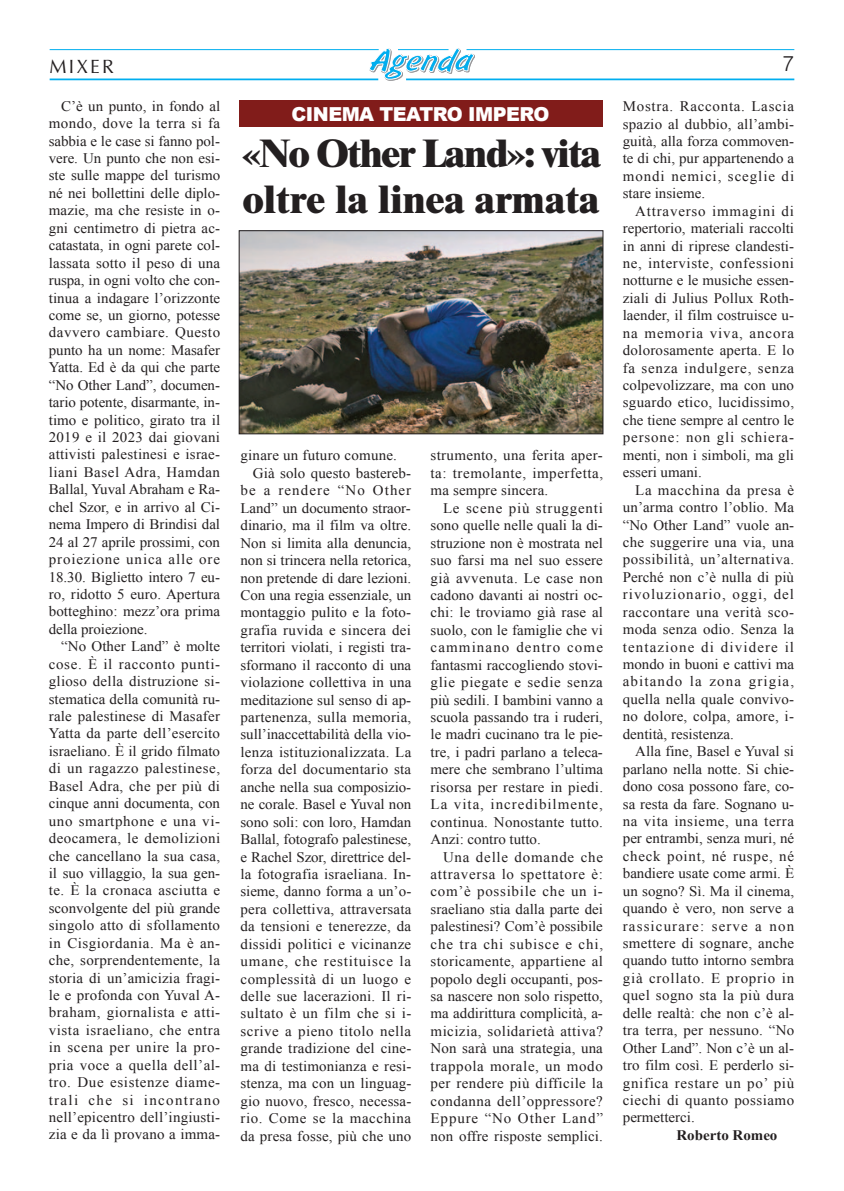
<style>
.page{position:relative;width:844px;height:1191px;background:#fff}
.page>*{position:absolute;margin:0;border:0;box-sizing:border-box;transform-origin:0 0}
.t1{font:800 38.5px/46.2px "Times";color:#231f20}
.t2{font:300 21px "Helvetica";color:#231f20}
.t3{font:900 19.25px "Arial";letter-spacing:-.025em;color:#fff}
.t4{font:19.25px "Optima";letter-spacing:.11em;color:#231f20}
.t5{font:14.53px/17.5px "Times New Roman";letter-spacing:.01em;color:#231f20;text-align:justify}
.t6{font:14.53px "Times New Roman";letter-spacing:.035em;color:#231f20}
.t7{font:14.53px "Times New Roman";letter-spacing:.055em;color:#231f20}
.t8{font:14.53px "Times New Roman";letter-spacing:.03em;color:#231f20}
.t9{font:14.53px "Times New Roman";letter-spacing:.04em;color:#231f20}
.t10{font:14.53px "Times New Roman";letter-spacing:.07em;color:#231f20}
.t11{font:700 14.53px "Times New Roman";color:#231f20}
</style>
<div class="page">
<hr style="left:406px;top:78px;width:388px;height:2px;background:#00aeef">
<hr style="left:50px;top:78px;width:328px;height:2px;background:#00aeef">
<hr style="left:466px;top:49px;width:328px;height:1px;background:#00aeef">
<hr style="left:50px;top:49px;width:328px;height:1px;background:#00aeef">
<svg style="left:369px;top:48px;width:106px;height:33px"></svg>
<img style="left:241px;top:232px;width:360px;height:200px">
<div style="left:239px;top:230px;width:364px;height:204px;border:1px solid #231f20"></div>
<div style="left:239px;top:101px;width:363px;height:26px;background:#811c1a"></div>
<h3 class="t4" style="left:50px;top:55px;width:66px">MIXER</h3>
<h2 class="t2" style="left:782px;top:45px;width:13px">7</h2>
<p class="t5" style="left:49px;top:97px;width:173px;text-indent:12px">C’è un punto, in fondo al mondo, dove la terra si fa sabbia e le case si fanno pol&shy;vere. Un punto che non esi&shy;ste sulle mappe del turismo né nei bollettini delle diplo&shy;mazie, ma che resiste in o&shy;gni centimetro di pietra ac&shy;catastata, in ogni parete col&shy;lassata sotto il peso di una ruspa, in ogni volto che con&shy;tinua a indagare l’orizzonte come se, un giorno, potesse davvero cambiare. Questo punto ha un nome: Masafer Yatta. Ed è da qui che parte “No Other Land”, documen&shy;tario potente, disarmante, in&shy;timo e politico, girato tra il 2019 e il 2023 dai giovani attivisti palestinesi e israe&shy;liani Basel Adra, Hamdan Ballal, Yuval Abraham e Ra&shy;chel Szor, e in arrivo al Ci&shy;nema Impero di Brindisi dal 24 al 27 aprile prossimi, con proiezione unica alle ore 18.30. Biglietto intero 7 eu&shy;ro, ridotto 5 euro. Apertura botteghino: mezz’ora prima della proiezione.</p>
<p class="t5" style="left:49px;top:637px;width:173px;text-indent:12px">“No Other Land” è molte cose. È il racconto punti&shy;glioso della distruzione si&shy;stematica della comunità ru&shy;rale palestinese di Masafer Yatta da parte dell’esercito israeliano. È il grido filmato di un ragazzo palestinese, Basel Adra, che per più di cinque anni documenta, con uno smartphone e una vi&shy;deocamera, le demolizioni che cancellano la sua casa, il suo villaggio, la sua gen&shy;te. È la cronaca asciutta e sconvolgente del più grande singolo atto di sfollamento in Cisgiordania. Ma è an&shy;che, sorprendentemente, la storia di un’amicizia fragi&shy;le e profonda con Yuval A&shy;braham, giornalista e atti&shy;vista israeliano, che entra in scena per unire la pro&shy;pria voce a quella dell’al&shy;tro. Due esistenze diame&shy;trali che si incontrano nell’epicentro dell’ingiusti&shy;zia e da lì provano a imma-</p>
<p class="t5" style="left:622px;top:97px;width:173px">Mostra. Racconta. Lascia spazio al dubbio, all’ambi&shy;guità, alla forza commoven&shy;te di chi, pur appartenendo a mondi nemici, sceglie di stare insieme.</p>
<p class="t5" style="left:622px;top:202px;width:173px;text-indent:12px">Attraverso immagini di repertorio, materiali raccolti in anni di riprese clandesti&shy;ne, interviste, confessioni notturne e le musiche essen&shy;ziali di Julius Pollux Roth&shy;laender, il film costruisce u&shy;na memoria viva, ancora dolorosamente aperta. E lo fa senza indulgere, senza colpevolizzare, ma con uno sguardo etico, lucidissimo, che tiene sempre al centro le persone: non gli schiera&shy;menti, non i simboli, ma gli esseri umani.</p>
<p class="t5" style="left:622px;top:481px;width:173px;text-indent:12px">La macchina da presa è un’arma contro l’oblio. Ma “No Other Land” vuole an&shy;che suggerire una via, una possibilità, un’alternativa.<br>Perché non c’è nulla di più rivoluzionario, oggi, del raccontare una verità sco&shy;moda senza odio. Senza la tentazione di dividere il mondo in buoni e cattivi ma abitando la zona grigia, quella nella quale convivo&shy;no dolore, colpa, amore, i&shy;dentità, resistenza.</p>
<p class="t5" style="left:622px;top:742px;width:173px;text-indent:12px">Alla fine, Basel e Yuval si parlano nella notte. Si chie&shy;dono cosa possono fare, co&shy;sa resta da fare. Sognano u&shy;na vita insieme, una terra per entrambi, senza muri, né check point, né ruspe, né bandiere usate come armi. È un sogno? Sì. Ma il cinema, quando è vero, non serve a rassicurare: serve a non smettere di sognare, anche quando tutto intorno sembra già crollato. E proprio in quel sogno sta la più dura delle realtà: che non c’è al&shy;tra terra, per nessuno. “No Other Land”. Non c’è un al&shy;tro film così. E perderlo si&shy;gnifica restare un po’ più ciechi di quanto possiamo permetterci.</p>
<p class="t11" style="left:676px;top:1125px;width:102px">Roberto Romeo</p>
<h3 class="t3" style="left:291px;top:100px;width:259px">CINEMA TEATRO IMPERO</h3>
<h1 class="t1" style="left:241px;top:130px;width:361px">«No Other Land»: vita oltre la linea armata</h1>
<p class="t5" style="left:240px;top:446px;width:158px">ginare un futuro comune.</p>
<p class="t5" style="left:253px;top:464px;width:159px">Già solo questo bastereb-</p>
<p class="t10" style="left:240px;top:481px;width:172px">be a rendere “No Other</p>
<p class="t5" style="left:240px;top:499px;width:172px">Land” un documento straor-</p>
<p class="t5" style="left:240px;top:516px;width:172px">dinario, ma il film va oltre.</p>
<p class="t5" style="left:240px;top:534px;width:172px">Non si limita alla denuncia,</p>
<p class="t5" style="left:240px;top:551px;width:172px">non si trincera nella retorica,</p>
<p class="t5" style="left:240px;top:568px;width:172px">non pretende di dare lezioni.</p>
<p class="t5" style="left:240px;top:586px;width:172px">Con una regia essenziale, un</p>
<p class="t5" style="left:240px;top:603px;width:172px">montaggio pulito e la foto-</p>
<p class="t5" style="left:240px;top:621px;width:172px">grafia ruvida e sincera dei</p>
<p class="t5" style="left:240px;top:638px;width:172px">territori violati, i registi tra-</p>
<p class="t5" style="left:240px;top:656px;width:172px">sformano il racconto di una</p>
<p class="t5" style="left:240px;top:673px;width:172px">violazione collettiva in una</p>
<p class="t5" style="left:240px;top:690px;width:172px">meditazione sul senso di ap-</p>
<p class="t5" style="left:240px;top:708px;width:172px">partenenza, sulla memoria,</p>
<p class="t5" style="left:240px;top:725px;width:172px">sull’inaccettabilità della vio-</p>
<p class="t5" style="left:240px;top:743px;width:172px">lenza istituzionalizzata. La</p>
<p class="t5" style="left:240px;top:760px;width:172px">forza del documentario sta</p>
<p class="t5" style="left:240px;top:778px;width:172px">anche nella sua composizio-</p>
<p class="t5" style="left:240px;top:795px;width:172px">ne corale. Basel e Yuval non</p>
<p class="t5" style="left:240px;top:813px;width:172px">sono soli: con loro, Hamdan</p>
<p class="t5" style="left:240px;top:830px;width:172px">Ballal, fotografo palestinese,</p>
<p class="t5" style="left:240px;top:847px;width:172px">e Rachel Szor, direttrice del-</p>
<p class="t5" style="left:240px;top:865px;width:172px">la fotografia israeliana. In-</p>
<p class="t5" style="left:240px;top:882px;width:172px">sieme, danno forma a un’o-</p>
<p class="t5" style="left:240px;top:900px;width:172px">pera collettiva, attraversata</p>
<p class="t5" style="left:240px;top:917px;width:172px">da tensioni e tenerezze, da</p>
<p class="t5" style="left:240px;top:935px;width:172px">dissidi politici e vicinanze</p>
<p class="t7" style="left:240px;top:951px;width:172px">umane, che restituisce la</p>
<p class="t8" style="left:240px;top:969px;width:172px">complessità di un luogo e</p>
<p class="t5" style="left:240px;top:987px;width:172px">delle sue lacerazioni. Il ri-</p>
<p class="t6" style="left:240px;top:1003px;width:172px">sultato è un film che si i-</p>
<p class="t6" style="left:240px;top:1021px;width:172px">scrive a pieno titolo nella</p>
<p class="t5" style="left:240px;top:1039px;width:172px">grande tradizione del cine-</p>
<p class="t5" style="left:240px;top:1057px;width:172px">ma di testimonianza e resi-</p>
<p class="t5" style="left:240px;top:1074px;width:172px">stenza, ma con un linguag-</p>
<p class="t5" style="left:240px;top:1091px;width:172px">gio nuovo, fresco, necessa-</p>
<p class="t9" style="left:240px;top:1108px;width:172px">rio. Come se la macchina</p>
<p class="t5" style="left:240px;top:1126px;width:172px">da presa fosse, più che uno</p>
<p class="t5" style="left:430px;top:446px;width:174px">strumento, una ferita aper&shy;ta: tremolante, imperfetta, ma sempre sincera.</p>
<p class="t5" style="left:430px;top:499px;width:174px;text-indent:12px">Le scene più struggenti sono quelle nelle quali la di&shy;struzione non è mostrata nel suo farsi ma nel suo essere già avvenuta. Le case non cadono davanti ai nostri oc&shy;chi: le troviamo già rase al suolo, con le famiglie che vi camminano dentro come fantasmi raccogliendo stovi&shy;glie piegate e sedie senza più sedili. I bambini vanno a scuola passando tra i ruderi, le madri cucinano tra le pie&shy;tre, i padri parlano a teleca&shy;mere che sembrano l’ultima risorsa per restare in piedi.<br>La vita, incredibilmente, continua. Nonostante tutto.<br>Anzi: contro tutto.</p>
<p class="t5" style="left:430px;top:847px;width:174px;text-indent:12px">Una delle domande che attraversa lo spettatore è: com’è possibile che un i&shy;sraeliano stia dalla parte dei palestinesi? Com’è possibile che tra chi subisce e chi, storicamente, appartiene al popolo degli occupanti, pos&shy;sa nascere non solo rispetto, ma addirittura complicità, a&shy;micizia, solidarietà attiva?<br>Non sarà una strategia, una trappola morale, un modo per rendere più difficile la condanna dell’oppressore?<br>Eppure “No Other Land” non offre risposte semplici.</p>
</div>
